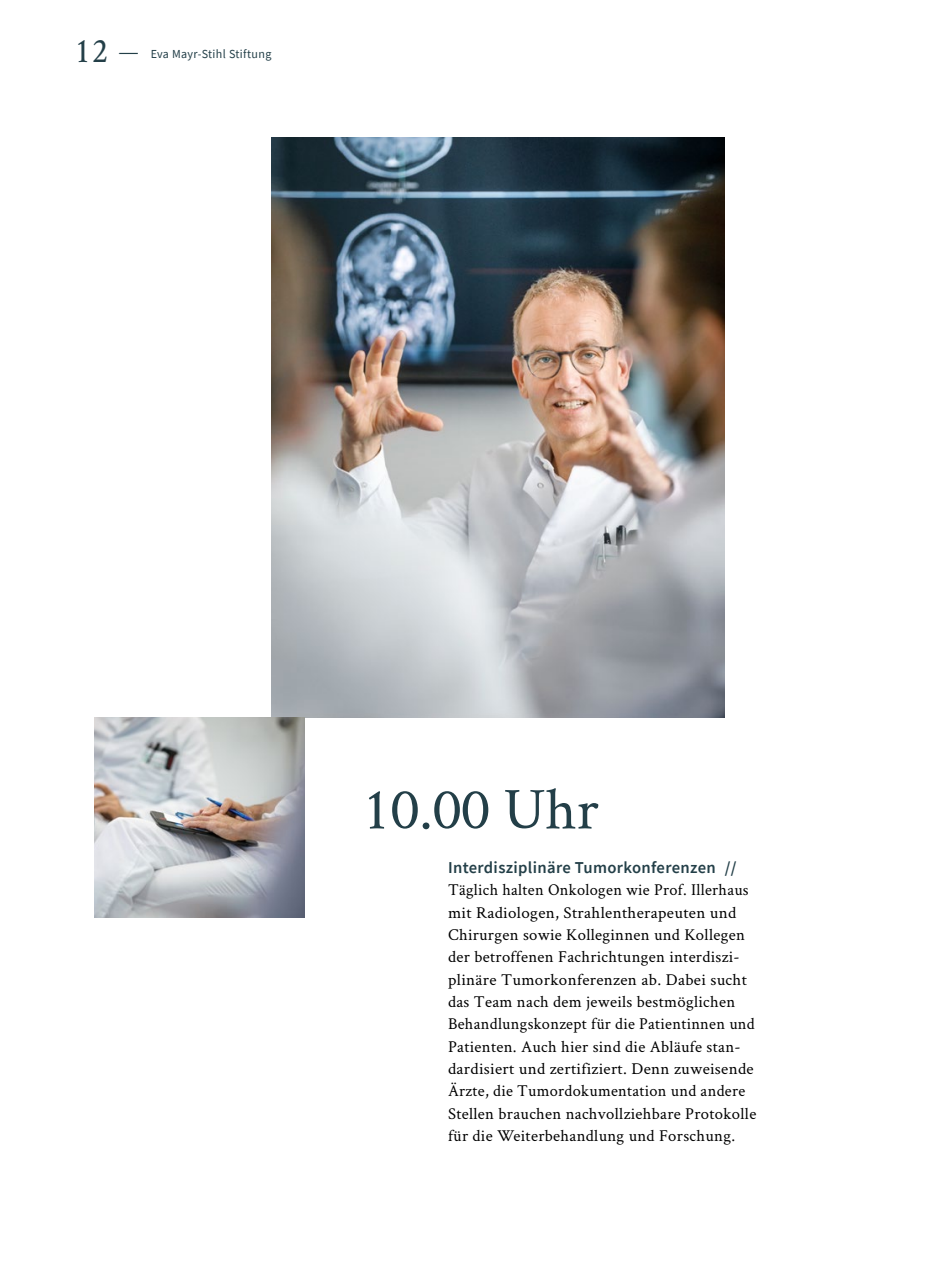
<style>
.page{position:relative;width:943px;height:1265px;background:#fff}
.page>*{position:absolute;margin:0;border:0;box-sizing:border-box;transform-origin:0 0}
.t1{font:59.5px "Crimson Text";color:#233f48}
.EMS_Crimson_9_5_12_C{font:16.62px/22.4px "Crimson Text";letter-spacing:.02em;color:#000}
.t2{font:12.25px "Source Sans Pro";letter-spacing:.03em;color:#233f48}
.s1{font-family:"Crimson Text";font-size:35px}
.s2{font-family:"Crimson Text";font-size:19.25px}
.s3{font-family:"Source Sans Pro";font-weight:600;color:#233f48}
</style>
<div class="page">
<img style="left:272px;top:137px;width:453px;height:581px">
<img style="left:94px;top:718px;width:210px;height:200px">
<p class="t2" style="left:74px;top:46px;width:198px"><span class="s1">12</span> <span class="s2">―</span> Eva Mayr-Stihl Stiftung</p>
<p class="t1" style="left:362px;top:769px;width:238px">10.00 Uhr</p>
<p class="EMS_Crimson_9_5_12_C" style="left:448px;top:856px;width:310px"><span class="s3">Interdisziplinäre Tumorkonferenzen // </span>Täglich halten Onkologen wie Prof. Illerhaus mit Radiologen, Strahlentherapeuten und Chirurgen sowie Kolleginnen und Kollegen der betroffenen Fachrichtungen interdiszi&shy;plinäre Tumorkonferenzen ab. Dabei sucht das Team nach dem jeweils bestmöglichen Behandlungskonzept für die Patientinnen und Patienten. Auch hier sind die Abläufe stan&shy;dardisiert und zertifiziert. Denn zuweisende Ärzte, die Tumordokumentation und andere Stellen brauchen nachvollziehbare Protokolle für die Weiterbehandlung und Forschung.</p>
</div>
